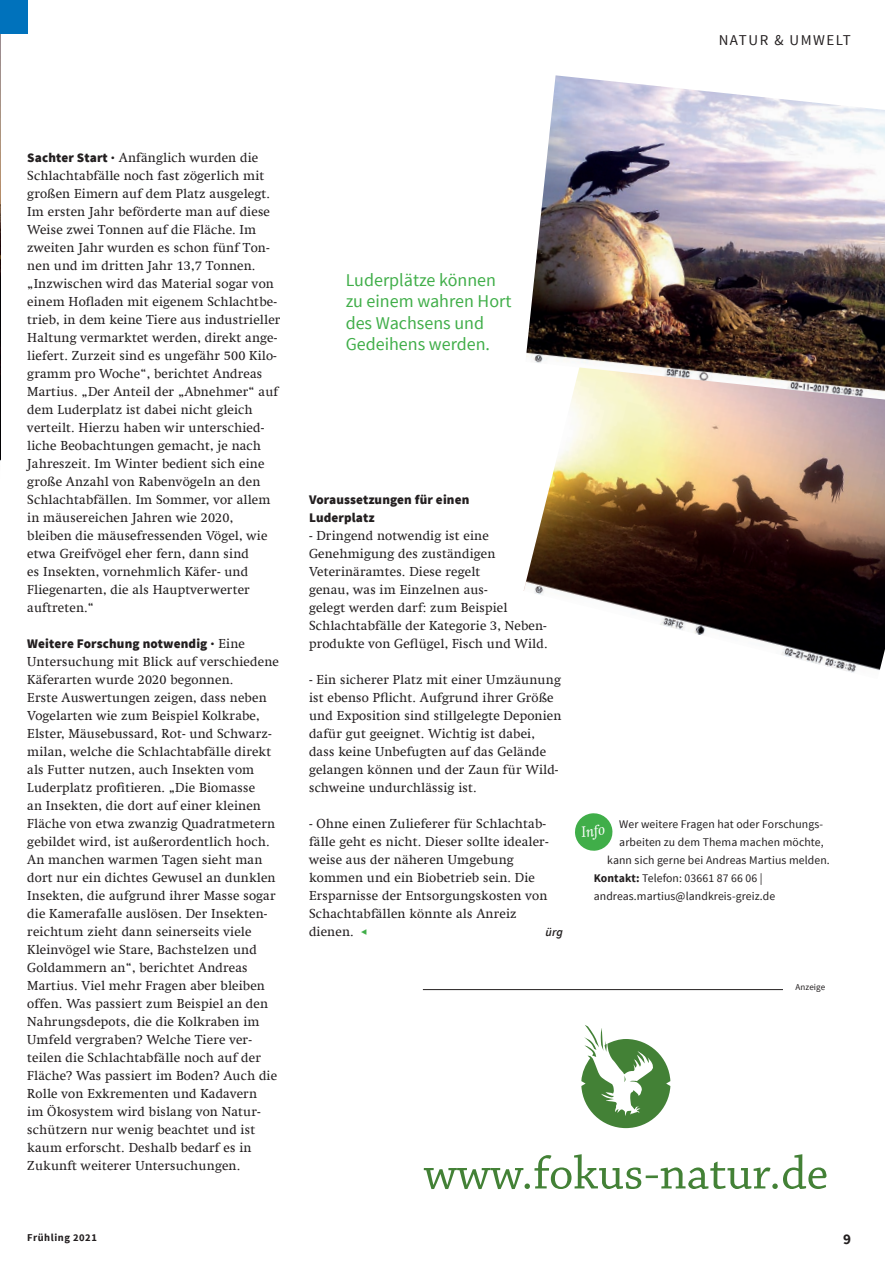
<style>
.page{position:relative;width:885px;height:1263px;background:#fff}
.page>*{position:absolute;margin:0;border:0;box-sizing:border-box;transform-origin:0 0}
.t1{font:18px/21.6px "Source Sans Pro";color:#40ae49}
.t2{font:15px "Source Sans Pro";letter-spacing:.1em;color:#231f20}
.t3{font:italic 15px "Swift Com";color:#fff}
.t4{font:700 15px "Source Sans Pro";color:#231f20}
.t5{font:13.2px/18px "Swift Com";letter-spacing:.01em;color:#231f20}
.t6{font:900 13.2px/18px "Source Sans Pro";letter-spacing:.01em;color:#231f20}
.t7{font:italic 600 12px "Source Sans Pro";color:#231f20}
.t8{font:11.7px "Source Sans Pro";letter-spacing:.01em;color:#231f20}
.t9{font:700 10.5px "Source Sans Pro";letter-spacing:.05em;color:#231f20}
.t10{font:9px "Source Sans Pro";letter-spacing:.01em;color:#231f20}
.s1{font-family:"Source Sans Pro";font-weight:900}
.s2{font-family:"Swift Com";font-weight:400}
.s3{font-family:"Source Sans Pro";font-size:10.5px;color:#40ae49}
.s4{font-weight:700}
</style>
<div class="page">
<img style="left:0;top:34px;width:1px;height:427px">
<svg style="left:575px;top:813px;width:38px;height:38px"></svg>
<div style="left:0;top:0;width:27px;height:34px;background:#0072bc"></div>
<img style="left:523px;top:400px;width:361px;height:273px">
<svg style="left:581px;top:1025px;width:89px;height:103px"></svg>
<svg style="left:424px;top:1154px;width:402px;height:35px"></svg>
<hr style="left:423px;top:989px;width:359px;height:1px;background:#231f20">
<img style="left:526px;top:75px;width:358px;height:325px">
<p class="t2" style="left:718px;top:31px;width:134px">NATUR &amp; UMWELT</p>
<p class="t5" style="left:27px;top:149px;width:255px"><span class="s1">Sachter Start ·</span> Anfänglich wurden die Schlachtabfälle noch fast zögerlich mit großen Eimern auf dem Platz ausgelegt.<br>Im ersten Jahr beförderte man auf diese Weise zwei Tonnen auf die Fläche. Im zweiten Jahr wurden es schon fünf Ton&shy;nen und im dritten Jahr 13,7 Tonnen. „Inzwischen wird das Material sogar von einem Hofladen mit eigenem Schlachtbe&shy;trieb, in dem keine Tiere aus industrieller Haltung vermarktet werden, direkt ange&shy;liefert. Zurzeit sind es ungefähr 500 Kilo&shy;gramm pro Woche“, berichtet Andreas Martius. „Der Anteil der „Abnehmer“ auf dem Luderplatz ist dabei nicht gleich verteilt. Hierzu haben wir unterschied&shy;liche Beobachtungen gemacht, je nach Jahreszeit. Im Winter bedient sich eine große Anzahl von Rabenvögeln an den Schlachtabfällen. Im Sommer, vor allem in mäusereichen Jahren wie 2020, bleiben die mäusefressenden Vögel, wie etwa Greifvögel eher fern, dann sind<br>es Insekten, vornehmlich Käfer- und Fliegenarten, die als Hauptverwerter auftreten.“</p>
<p class="t6" style="left:27px;top:635px;width:219px">Weitere Forschung notwendig · <span class="s2">Eine</span></p>
<p class="t5" style="left:27px;top:652px;width:253px">Untersuchung mit Blick auf verschiedene Käferarten wurde 2020 begonnen.<br>Erste Auswertungen zeigen, dass neben Vogelarten wie zum Beispiel Kolkrabe, Elster, Mäusebussard, Rot- und Schwarz&shy;milan, welche die Schlachtabfälle direkt als Futter nutzen, auch Insekten vom Luderplatz profitieren. „Die Biomasse<br>an Insekten, die dort auf einer kleinen Fläche von etwa zwanzig Quadratmetern gebildet wird, ist außerordentlich hoch.<br>An manchen warmen Tagen sieht man dort nur ein dichtes Gewusel an dunklen Insekten, die aufgrund ihrer Masse sogar die Kamerafalle auslösen. Der Insekten&shy;reichtum zieht dann seinerseits viele Kleinvögel wie Stare, Bachstelzen und Goldammern an“, berichtet Andreas Martius. Viel mehr Fragen aber bleiben offen. Was passiert zum Beispiel an den Nahrungsdepots, die die Kolkraben im Umfeld vergraben? Welche Tiere ver&shy;teilen die Schlachtabfälle noch auf der Fläche? Was passiert im Boden? Auch die Rolle von Exkrementen und Kadavern<br>im Ökosystem wird bislang von Natur&shy;schützern nur wenig beachtet und ist kaum erforscht. Deshalb bedarf es in Zukunft weiterer Untersuchungen.</p>
<h1 class="t1" style="left:345px;top:269px;width:167px">Luderplätze können zu einem wahren Hort des Wachsens und<br>Gedeihens werden.</h1>
<p class="t6" style="left:309px;top:491px;width:162px">Voraussetzungen für einen<br>Luderplatz</p>
<p class="t5" style="left:309px;top:526px;width:240px">- Dringend notwendig ist eine Genehmigung des zuständigen Veterinäramtes. Diese regelt<br>genau, was im Einzelnen aus-<br>gelegt werden darf: zum Beispiel Schlachtabfälle der Kategorie 3, Neben&shy;produkte von Geflügel, Fisch und Wild.</p>
<p class="t5" style="left:309px;top:670px;width:254px">- Ein sicherer Platz mit einer Umzäunung ist ebenso Pflicht. Aufgrund ihrer Größe und Exposition sind stillgelegte Deponien dafür gut geeignet. Wichtig ist dabei, dass keine Unbefugten auf das Gelände gelangen können und der Zaun für Wild&shy;schweine undurchlässig ist.</p>
<p class="t5" style="left:309px;top:814px;width:241px">- Ohne einen Zulieferer für Schlachtab&shy;fälle geht es nicht. Dieser sollte idealer&shy;weise aus der näheren Umgebung kommen und ein Biobetrieb sein. Die Ersparnisse der Entsorgungskosten von Schachtabfällen könnte als Anreiz dienen. <span class="s3">◀</span></p>
<p class="t7" style="left:545px;top:925px;width:19px">ürg</p>
<p class="t8" style="left:619px;top:817px;width:205px">Wer weitere Fragen hat oder Forschungs-</p>
<p class="t8" style="left:619px;top:835px;width:206px">arbeiten zu dem Thema machen möchte,</p>
<p class="t8" style="left:607px;top:853px;width:224px">kann sich gerne bei Andreas Martius melden.</p>
<p class="t8" style="left:593px;top:871px;width:170px"><span class="s4">Kontakt:</span> Telefon: 03661 87 66 06 |</p>
<p class="t8" style="left:593px;top:889px;width:183px">andreas.martius@landkreis-greiz.de</p>
<p class="t3" style="left:580px;top:823px;width:25px;rotate:-7deg">Info</p>
<p class="t10" style="left:795px;top:981px;width:31px">Anzeige</p>
<p class="t9" style="left:27px;top:1231px;width:71px">Frühling 2021</p>
<p class="t4" style="left:842px;top:1230px;width:9px">9</p>
</div>
